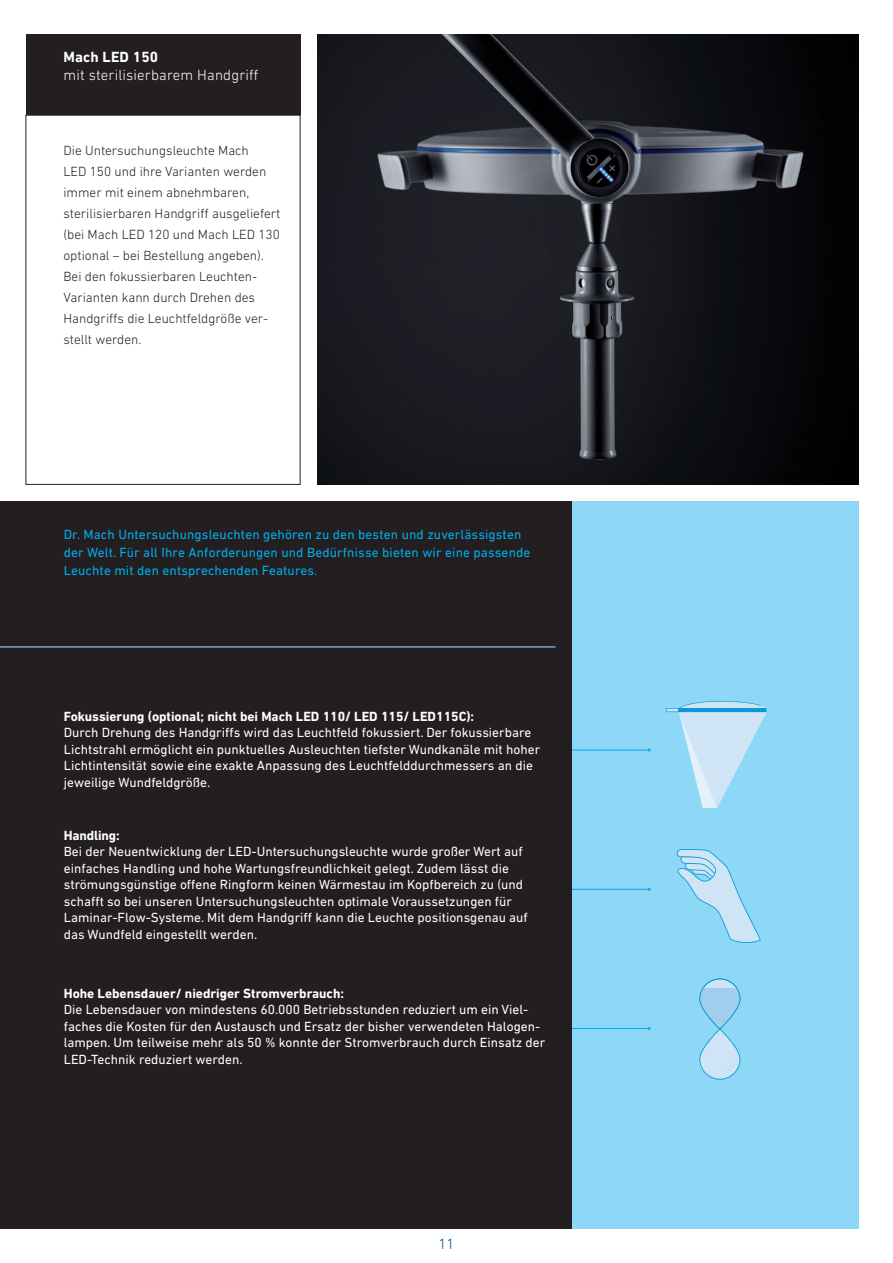
<style>
.page{position:relative;width:893px;height:1263px;background:#fff}
.page>*{position:absolute;margin:0;border:0;box-sizing:border-box;transform-origin:0 0}
.t1{font:300 15px "DIN Next LT Pro";letter-spacing:.01em;color:#fff}
.t2{font:700 15px "DIN Next LT Pro";letter-spacing:.01em;color:#fff}
.t3{font:300 15px "DIN Next LT Pro";color:#005484}
.t4{font:13.5px/16.5px "DIN Next LT Pro";color:#fff}
.t5{font:300 13.5px/21px "DIN Next LT Pro";color:#231f20}
.t6{font:13.5px/18px "DIN Next LT Pro";letter-spacing:.01em;color:#00aeef}
.t7{font:700 13.5px "DIN Next LT Pro";color:#fff}
</style>
<div class="page">
<div style="left:571px;top:502px;width:288px;height:727px;background:#8dd7f7"></div>
<hr style="left:561px;top:750px;width:88px;height:1px;background:#00aeef">
<hr style="left:561px;top:889px;width:88px;height:1px;background:#00aeef">
<hr style="left:561px;top:1028px;width:88px;height:1px;background:#00aeef">
<div style="left:0;top:502px;width:571px;height:727px;background:#231f20"></div>
<div style="left:26px;top:34px;width:274px;height:81px;background:#231f20"></div>
<hr style="left:0;top:646px;width:555px;height:1px;background:#8dd7f7">
<svg style="left:699px;top:978px;width:41px;height:101px"></svg>
<svg style="left:677px;top:849px;width:84px;height:94px"></svg>
<svg style="left:666px;top:701px;width:100px;height:107px"></svg>
<img style="left:317px;top:34px;width:542px;height:451px">
<p class="t2" style="left:63px;top:48px;width:96px">Mach LED 150</p>
<p class="t1" style="left:63px;top:67px;width:196px">mit sterilisierbarem Handgriff</p>
<p class="t5" style="left:63px;top:140px;width:219px">Die Untersuchungsleuchte Mach<br>LED 150 und ihre Varianten werden immer mit einem abnehmbaren, sterilisierbaren Handgriff ausgeliefert (bei Mach LED 120 und Mach LED 130 optional – bei Bestellung angeben).<br>Bei den fokussierbaren Leuchten-<br>Varianten kann durch Drehen des<br>Handgriffs die Leuchtfeldgröße ver&shy;stellt werden.</p>
<p class="t6" style="left:64px;top:525px;width:468px">Dr. Mach Untersuchungsleuchten gehören zu den besten und zuverlässigsten der Welt. Für all Ihre Anforderungen und Bedürfnisse bieten wir eine passende<br>Leuchte mit den entsprechenden Features.</p>
<p class="t7" style="left:64px;top:708px;width:412px">Fokussierung (optional; nicht bei Mach LED 110/ LED 115/ LED115C):</p>
<p class="t4" style="left:64px;top:724px;width:478px">Durch Drehung des Handgriffs wird das Leuchtfeld fokussiert. Der fokussierbare Lichtstrahl ermöglicht ein punktuelles Ausleuchten tiefster Wundkanäle mit hoher Lichtintensität sowie eine exakte Anpassung des Leuchtfelddurchmessers an die jeweilige Wundfeldgröße.</p>
<p class="t7" style="left:64px;top:827px;width:57px">Handling:</p>
<p class="t4" style="left:64px;top:843px;width:465px">Bei der Neuentwicklung der LED-Untersuchungsleuchte wurde großer Wert auf einfaches Handling und hohe Wartungsfreundlichkeit gelegt. Zudem lässt die strömungsgünstige offene Ringform keinen Wärmestau im Kopfbereich zu (und schafft so bei unseren Untersuchungsleuchten optimale Voraussetzungen für Laminar-Flow-Systeme. Mit dem Handgriff kann die Leuchte positionsgenau auf das Wundfeld eingestellt werden.</p>
<p class="t7" style="left:64px;top:985px;width:282px">Hohe Lebensdauer/ niedriger Stromverbrauch:</p>
<p class="t4" style="left:64px;top:1001px;width:483px">Die Lebensdauer von mindestens 60.000 Betriebsstunden reduziert um ein Viel&shy;faches die Kosten für den Austausch und Ersatz der bisher verwendeten Halogen&shy;lampen. Um teilweise mehr als 50 % konnte der Stromverbrauch durch Einsatz der LED-Technik reduziert werden.</p>
<p class="t3" style="left:438px;top:1235px;width:17px">11</p>
</div>
